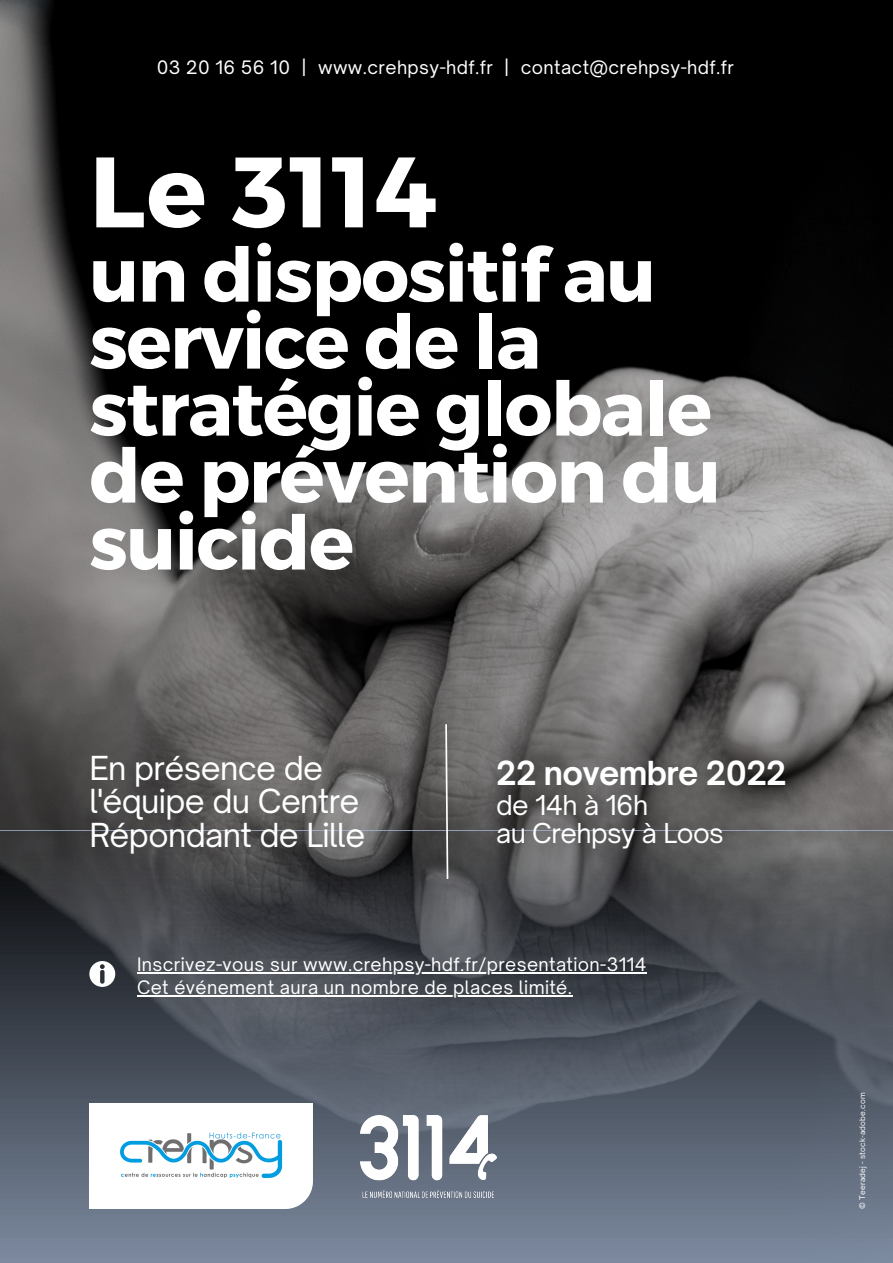
<style>
.page{position:relative;width:893px;height:1263px;background:#fff}
.page>*{position:absolute;margin:0;border:0;box-sizing:border-box;transform-origin:0 0}
.t1{font:700 99.82px "Montserrat";letter-spacing:.01em;color:#fff}
.t2{font:700 75px/67px "Montserrat";letter-spacing:-.02em;color:#fff}
.t3{font:31.72px/33.8px "Open Sauce One";letter-spacing:-.02em;color:#fff}
.t4{font:700 31.72px "Open Sauce One";letter-spacing:-.02em;color:#fff}
.t5{font:26.25px/28.1px "Open Sauce One";letter-spacing:-.02em;color:#fff}
.t6{font:17.77px/23.1px "Open Sauce One";letter-spacing:.02em;color:#fff}
.t7{font:7.5px "Open Sauce One";letter-spacing:.02em;color:#fff}
</style>
<div class="page">
<img style="left:0;top:0;width:893px;height:831px">
<svg style="left:0;top:831px;width:893px;height:432px;background:#525863"></svg>
<svg style="left:444px;top:722px;width:5px;height:159px"></svg>
<svg style="left:89px;top:961px;width:26px;height:26px"></svg>
<hr style="left:137px;top:972px;width:510px;height:2px;background:#fff">
<hr style="left:137px;top:995px;width:435px;height:2px;background:#fff">
<img style="left:361px;top:1115px;width:135px;height:82px">
<img style="left:89px;top:1103px;width:223px;height:106px">
<p class="t6" style="left:157px;top:56px;width:578px">03 20 16 56 10 | www.crehpsy-hdf.fr | contact@crehpsy-hdf.fr</p>
<h1 class="t1" style="left:89px;top:127px;width:349px">Le 3114</h1>
<h2 class="t2" style="left:89px;top:238px;width:633px">un dispositif au service de la stratégie globale de prévention du suicide</h2>
<h3 class="t3" style="left:89px;top:751px;width:277px">En présence de l'équipe du Centre<br>Répondant de Lille</h3>
<h3 class="t4" style="left:496px;top:754px;width:292px">22 novembre 2022</h3>
<h3 class="t5" style="left:496px;top:791px;width:229px">de 14h à 16h<br>au Crehpsy à Loos</h3>
<p class="t6" style="left:137px;top:953px;width:511px">Inscrivez-vous sur www.crehpsy-hdf.fr/presentation-3114<br>Cet événement aura un nombre de places limité.</p>
<p class="t7" style="left:858px;top:1209px;width:118px;rotate:-90deg">© Teeradej - stock-adobe.com</p>
</div>
